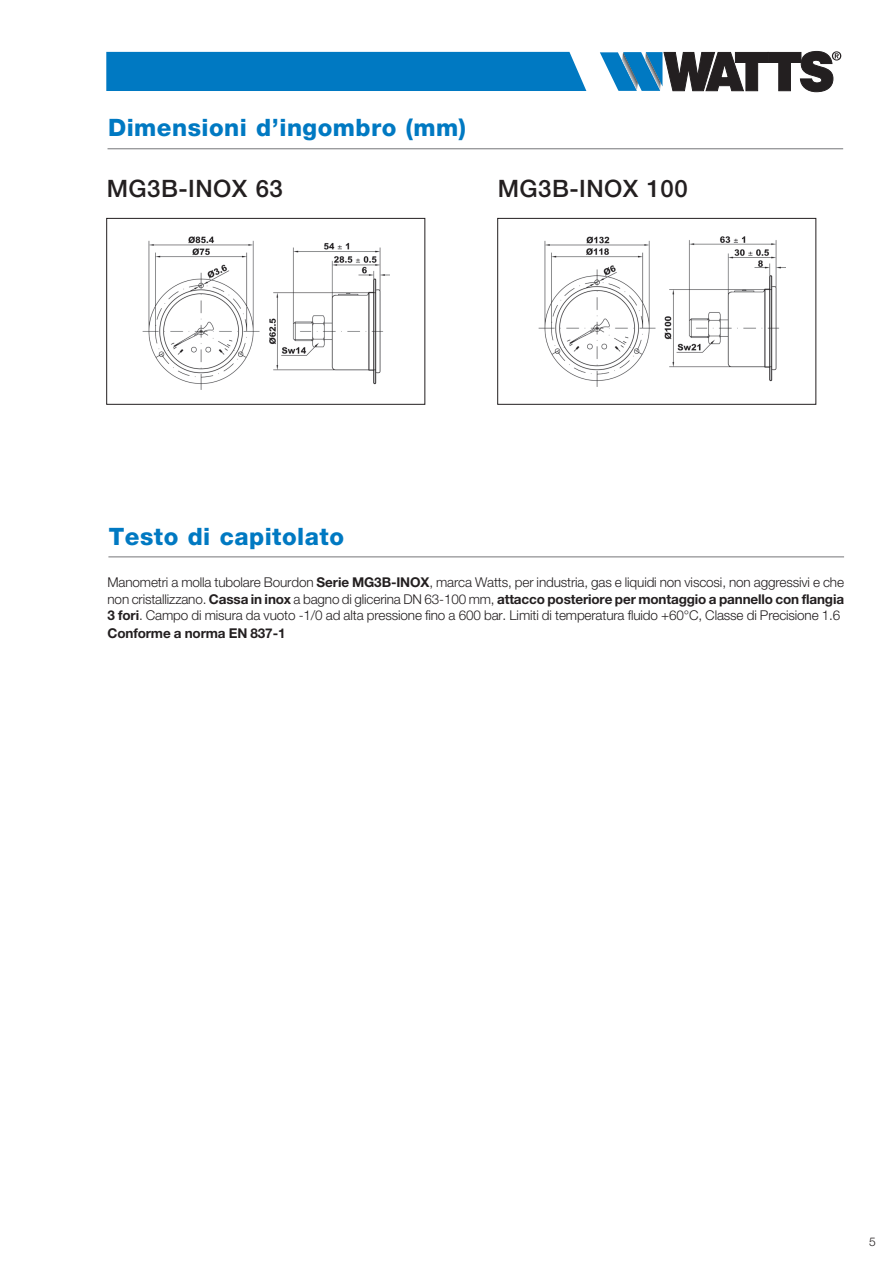
<style>
.page{position:relative;width:893px;height:1263px;background:#fff}
.page>*{position:absolute;margin:0;border:0;box-sizing:border-box;transform-origin:0 0}
.Normale{font:800 24px "Helvetica Neue LT Std";letter-spacing:.02em;color:#0079c2}
.Normale-2{font:500 24px "Helvetica Neue LT Std";letter-spacing:.02em;color:#231f20}
.t1{font:300 13.5px/16.5px "Helvetica Neue LT Std";letter-spacing:-.01em;color:#231f20;text-align:justify}
.t2{font:700 13.5px "Helvetica Neue LT Std";letter-spacing:-.01em;color:#231f20}
.t3{font:300 12px "Helvetica Neue LT Std";color:#231f20}
.s1{font-weight:700}
</style>
<div class="page">
<svg style="left:600px;top:51px;width:241px;height:41px"></svg>
<div style="left:106px;top:52px;width:480px;height:39px;background:#0079c2"></div>
<hr style="left:108px;top:148px;width:735px;height:1px;background:#757679">
<div style="left:106px;top:218px;width:319px;height:187px;border:1px solid #231f20"></div>
<div style="left:497px;top:218px;width:319px;height:187px;border:1px solid #231f20"></div>
<img style="left:142px;top:236px;width:247px;height:154px">
<img style="left:539px;top:236px;width:247px;height:150px">
<hr style="left:108px;top:556px;width:736px;height:1px;background:#757679">
<p class="Normale" style="left:108px;top:113px;width:359px">Dimensioni d’ingombro (mm)</p>
<p class="Normale-2" style="left:107px;top:174px;width:178px">MG3B-INOX 63</p>
<p class="Normale-2" style="left:498px;top:174px;width:192px">MG3B-INOX 100</p>
<p class="Normale" style="left:109px;top:522px;width:237px">Testo di capitolato</p>
<p class="t1" style="left:108px;top:574px;width:738px">Manometri a molla tubolare Bourdon <span class="s1">Serie MG3B-INOX</span>, marca Watts, per industria, gas e liquidi non viscosi, non aggressivi e che non cristallizzano. <span class="s1">Cassa in inox</span> a bagno di glicerina DN 63-100 mm, <span class="s1">attacco posteriore per montaggio a pannello con flangia 3 fori</span>. Campo di misura da vuoto -1/0 ad alta pressione fino a 600 bar. Limiti di temperatura fluido +60°C, Classe di Precisione 1.6</p>
<p class="t2" style="left:108px;top:625px;width:179px">Conforme a norma EN 837-1</p>
<p class="t3" style="left:869px;top:1234px;width:8px">5</p>
</div>
